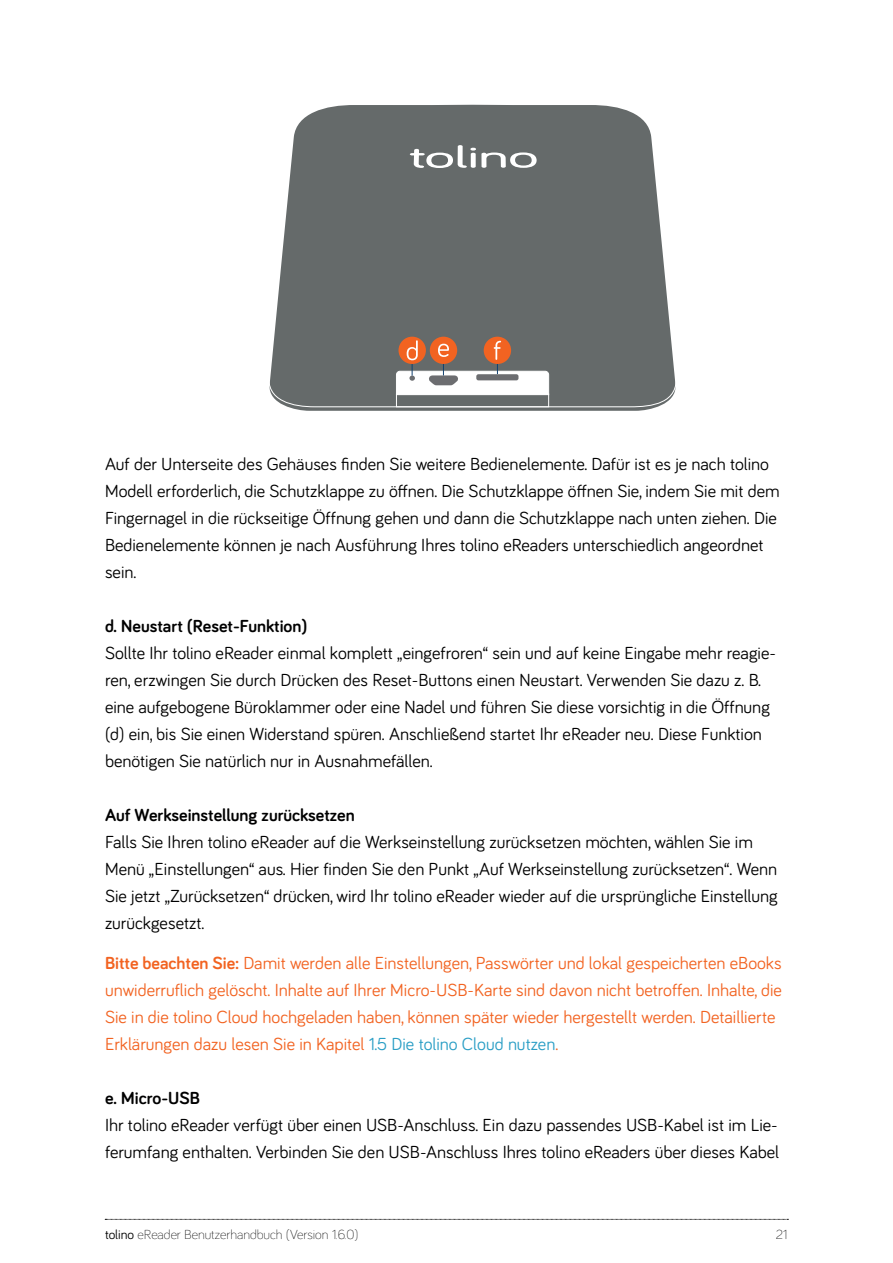
<style>
.page{position:relative;width:893px;height:1263px;background:#fff}
.page>*{position:absolute;margin:0;border:0;box-sizing:border-box;transform-origin:0 0}
.t1{font:18px/27px "Bariol";color:#000001}
.t2{font:18px/27px "Bariol";color:#f26321}
.t3{font:700 18px "Bariol";color:#000001}
.t4{font:300 13.5px "Bariol";color:#000001}
.s1{font-weight:700}
.s2{color:#2a9ec5}
.s3{font-weight:400}
</style>
<div class="page">
<svg style="left:105px;top:1219px;width:683px;height:1px"></svg>
<svg style="left:274px;top:105px;width:398px;height:306px;background:#6f7474"></svg>
<div style="left:398px;top:337px;width:28px;height:27px;background:#f26321;border-radius:50%"></div>
<div style="left:430px;top:337px;width:27px;height:27px;background:#f26321;border-radius:50%"></div>
<div style="left:484px;top:337px;width:27px;height:27px;background:#f26321;border-radius:50%"></div>
<svg style="left:269px;top:340px;width:407px;height:68px"></svg>
<svg style="left:410px;top:145px;width:127px;height:23px"></svg>
<p class="t1" style="left:105px;top:449px;width:676px">Auf der Unterseite des Gehäuses finden Sie weitere Bedienelemente. Dafür ist es je nach tolino Modell erforderlich, die Schutzklappe zu öffnen. Die Schutzklappe öffnen Sie, indem Sie mit dem Fingernagel in die rückseitige Öffnung gehen und dann die Schutzklappe nach unten ziehen. Die Bedienelemente können je nach Ausführung Ihres tolino eReaders unterschiedlich angeordnet sein.</p>
<p class="t3" style="left:105px;top:613px;width:204px">d. Neustart (Reset-Funktion)</p>
<p class="t1" style="left:105px;top:638px;width:672px">Sollte Ihr tolino eReader einmal komplett „eingefroren“ sein und auf keine Eingabe mehr reagie&shy;ren, erzwingen Sie durch Drücken des Reset-Buttons einen Neustart. Verwenden Sie dazu z. B. eine aufgebogene Büroklammer oder eine Nadel und führen Sie diese vorsichtig in die Öffnung (d) ein, bis Sie einen Widerstand spüren. Anschließend startet Ihr eReader neu. Diese Funktion benötigen Sie natürlich nur in Ausnahmefällen.</p>
<p class="t3" style="left:105px;top:802px;width:251px">Auf Werkseinstellung zurücksetzen</p>
<p class="t1" style="left:105px;top:827px;width:674px">Falls Sie Ihren tolino eReader auf die Werkseinstellung zurücksetzen möchten, wählen Sie im Menü „Einstellungen“ aus. Hier finden Sie den Punkt „Auf Werkseinstellung zurücksetzen“. Wenn Sie jetzt „Zurücksetzen“ drücken, wird Ihr tolino eReader wieder auf die ursprüngliche Einstellung zurückgesetzt.</p>
<p class="t2" style="left:105px;top:949px;width:678px"><span class="s1">Bitte beachten Sie:</span> Damit werden alle Einstellungen, Passwörter und lokal gespeicherten eBooks unwiderruflich gelöscht. Inhalte auf Ihrer Micro-USB-Karte sind davon nicht betroffen. Inhalte, die Sie in die tolino Cloud hochgeladen haben, können später wieder hergestellt werden. Detaillierte Erklärungen dazu lesen Sie in Kapitel <span class="s2">1.5 Die tolino Cloud nutzen</span>.</p>
<p class="t3" style="left:105px;top:1086px;width:96px">e. Micro-USB</p>
<p class="t1" style="left:105px;top:1111px;width:676px">Ihr tolino eReader verfügt über einen USB-Anschluss. Ein dazu passendes USB-Kabel ist im Lie&shy;ferumfang enthalten. Verbinden Sie den USB-Anschluss Ihres tolino eReaders über dieses Kabel</p>
<p class="t4" style="left:105px;top:1225px;width:255px"><span class="s3">tolino</span> eReader Benutzerhandbuch (Version 1.6.0)</p>
<p class="t4" style="left:776px;top:1225px;width:13px">21</p>
</div>
